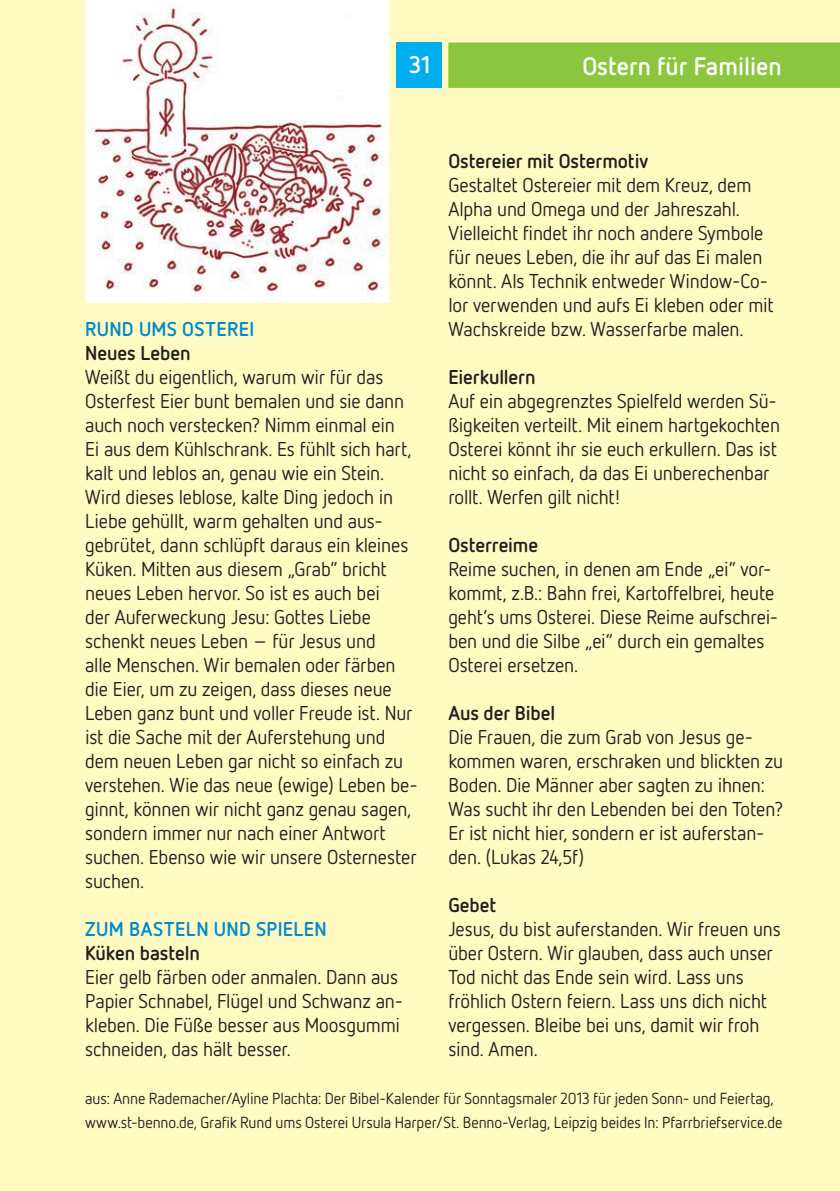
<style>
.page{position:relative;width:840px;height:1191px;background:#fff}
.page>*{position:absolute;margin:0;border:0;box-sizing:border-box;transform-origin:0 0}
.t1{font:700 25.2px "Netto OT";color:#fff}
.t2{font:700 24px "Netto OT";color:#fff}
.t3{font:20px/24px "Netto OT";letter-spacing:-.01em;color:#231f20}
.t4{font:700 20px "Netto OT";letter-spacing:-.005em;color:#231f20}
.t5{font:700 20px "Netto OT";letter-spacing:.02em;color:#0089cf}
.t6{font:16px/24px "Netto OT";letter-spacing:-.005em;color:#231f20}
</style>
<div class="page">
<div style="left:0;top:0;width:839px;height:1191px;background:#fffac1"></div>
<div style="left:448px;top:43px;width:391px;height:45px;background:#8bc63e"></div>
<div style="left:395px;top:43px;width:46px;height:45px;background:#00aeef"></div>
<img style="left:85px;top:0;width:303px;height:302px">
<p class="t2" style="left:409px;top:50px;width:23px">31</p>
<p class="t1" style="left:582px;top:50px;width:201px">Ostern für Familien</p>
<p class="t4" style="left:448px;top:148px;width:201px">Ostereier mit Ostermotiv</p>
<p class="t3" style="left:448px;top:173px;width:327px">Gestaltet Ostereier mit dem Kreuz, dem Alpha und Omega und der Jahreszahl.<br>Vielleicht findet ihr noch andere Symbole für neues Leben, die ihr auf das Ei malen könnt. Als Technik entweder Window-Co&shy;lor verwenden und aufs Ei kleben oder mit Wachskreide bzw. Wasserfarbe malen.</p>
<p class="t4" style="left:448px;top:364px;width:89px">Eierkullern</p>
<p class="t3" style="left:448px;top:389px;width:333px">Auf ein abgegrenztes Spielfeld werden Sü&shy;ßigkeiten verteilt. Mit einem hartgekochten Osterei könnt ihr sie euch erkullern. Das ist nicht so einfach, da das Ei unberechenbar rollt. Werfen gilt nicht!</p>
<p class="t4" style="left:448px;top:532px;width:91px">Osterreime</p>
<p class="t3" style="left:448px;top:557px;width:331px">Reime suchen, in denen am Ende „ei“ vor&shy;kommt, z.B.: Bahn frei, Kartoffelbrei, heute geht’s ums Osterei. Diese Reime aufschrei&shy;ben und die Silbe „ei“ durch ein gemaltes Osterei ersetzen.</p>
<p class="t4" style="left:448px;top:700px;width:108px">Aus der Bibel</p>
<p class="t3" style="left:448px;top:725px;width:336px">Die Frauen, die zum Grab von Jesus ge&shy;kommen waren, erschraken und blickten zu Boden. Die Männer aber sagten zu ihnen:<br>Was sucht ihr den Lebenden bei den Toten?<br>Er ist nicht hier, sondern er ist auferstan&shy;den. (Lukas 24,5f)</p>
<p class="t4" style="left:448px;top:892px;width:49px">Gebet</p>
<p class="t3" style="left:448px;top:917px;width:334px">Jesus, du bist auferstanden. Wir freuen uns über Ostern. Wir glauben, dass auch unser Tod nicht das Ende sein wird. Lass uns fröhlich Ostern feiern. Lass uns dich nicht vergessen. Bleibe bei uns, damit wir froh sind. Amen.</p>
<p class="t6" style="left:85px;top:1086px;width:698px">aus: Anne Rademacher/Ayline Plachta: Der Bibel-Kalender für Sonntagsmaler 2013 für jeden Sonn- und Feiertag, www.st-benno.de, Grafik Rund ums Osterei Ursula Harper/St. Benno-Verlag, Leipzig beides In: Pfarrbriefservice.de</p>
<p class="t5" style="left:85px;top:316px;width:170px">RUND UMS OSTEREI</p>
<p class="t4" style="left:85px;top:340px;width:107px">Neues Leben</p>
<p class="t3" style="left:85px;top:365px;width:334px">Weißt du eigentlich, warum wir für das Osterfest Eier bunt bemalen und sie dann auch noch verstecken? Nimm einmal ein<br>Ei aus dem Kühlschrank. Es fühlt sich hart, kalt und leblos an, genau wie ein Stein.<br>Wird dieses leblose, kalte Ding jedoch in Liebe gehüllt, warm gehalten und aus&shy;gebrütet, dann schlüpft daraus ein kleines Küken. Mitten aus diesem „Grab“ bricht neues Leben hervor. So ist es auch bei<br>der Auferweckung Jesu: Gottes Liebe schenkt neues Leben – für Jesus und<br>alle Menschen. Wir bemalen oder färben die Eier, um zu zeigen, dass dieses neue Leben ganz bunt und voller Freude ist. Nur ist die Sache mit der Auferstehung und dem neuen Leben gar nicht so einfach zu verstehen. Wie das neue (ewige) Leben be&shy;ginnt, können wir nicht ganz genau sagen, sondern immer nur nach einer Antwort suchen. Ebenso wie wir unsere Osternester suchen.</p>
<p class="t5" style="left:85px;top:916px;width:243px">ZUM BASTELN UND SPIELEN</p>
<p class="t4" style="left:85px;top:940px;width:116px">Küken basteln</p>
<p class="t3" style="left:85px;top:965px;width:319px">Eier gelb färben oder anmalen. Dann aus Papier Schnabel, Flügel und Schwanz an&shy;kleben. Die Füße besser aus Moosgummi schneiden, das hält besser.</p>
</div>
